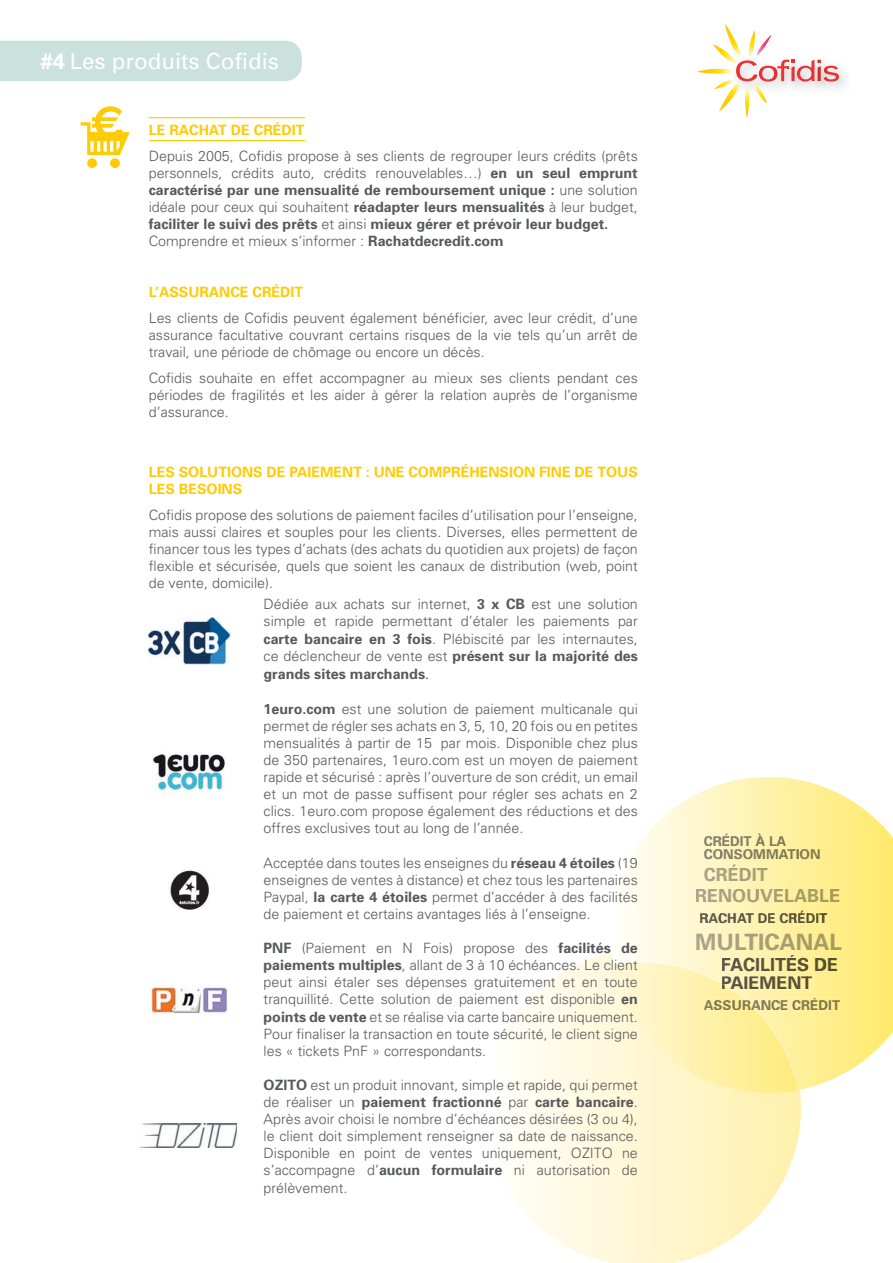
<style>
.page{position:relative;width:893px;height:1263px;background:#fff}
.page>*{position:absolute;margin:0;border:0;box-sizing:border-box;transform-origin:0 0}
.t1{font:700 22.5px "Univers";color:#aba58c}
.t2{font:22.35px "Univers";color:#fff}
.t3{font:700 18px/18px "Univers";color:#5b5745}
.t4{font:700 18px/21.6px "Univers";color:#aaa489}
.t5{font:300 14.25px/17.1px "Univers";color:#58595b;text-align:justify}
.t6{font:700 14.25px/17.1px "Univers";color:#ffcb04}
.t7{font:700 13.5px/13.5px "Univers";color:#85816c}
.t8{font:700 13.5px "Univers";color:#7f784a}
.t9{font:700 13.5px "Univers";color:#585338}
.s1{font-weight:700}
.s2{font-size:15px;color:#231f20}
.s3{color:#858069}
.s4{color:#847f66}
.s5{color:#847f64}
.s6{color:#847e61}
.s7{color:#827d5d}
.s8{color:#817b58}
.s9{color:#807a56}
.s10{color:#837e60}
.s11{color:#837d5e}
.s12{color:#807a52}
.s13{color:#807950}
.s14{color:#80794f}
.s15{color:#a9a384}
.s16{color:#a8a27f}
.s17{color:#a8a27d}
.s18{color:#a7a078}
.s19{color:#a79f77}
.s20{color:#aba68e}
.s21{color:#a9a383}
.s22{color:#a8a180}
.s23{color:#a7a079}
.s24{color:#a79f73}
.s25{color:#a79f6f}
.s26{color:#a79e6c}
.s27{color:#a79d68}
.s28{color:#a69d62}
.s29{color:#a69c5e}
.s30{color:#5c584a}
.s31{color:#5b5848}
.s32{color:#5b5847}
.s33{color:#5b5744}
.s34{color:#5a5642}
.s35{color:#5a5641}
.s36{color:#59553e}
.s37{color:#5a543c}
.s38{color:#585234}
.s39{color:#575233}
.s40{color:#57512e}
.s41{color:#aaa384}
.s42{color:#a8a17c}
.s43{color:#a7a07a}
.s44{color:#a79f75}
.s45{color:#a69f71}
.s46{color:#a79e6e}
.s47{color:#a79d67}
.s48{color:#a69b5a}
.s49{color:#59553f}
.s50{color:#59553d}
.s51{color:#59543a}
.s52{color:#585338}
.s53{color:#585235}
.s54{color:#57512f}
.s55{color:#56502c}
.s56{color:#585337}
.s57{color:#817b57}
.s58{color:#817a56}
.s59{color:#807953}
.s60{color:#827c5b}
.s61{color:#817a55}
.s62{color:#807a51}
.s63{color:#7f794e}
.s64{color:#7f7747}
</style>
<div class="page">
<svg style="left:512px;top:953px;width:289px;height:310px"></svg>
<svg style="left:610px;top:777px;width:283px;height:313px"></svg>
<img style="left:613px;top:963px;width:185px;height:130px">
<div style="left:0;top:41px;width:302px;height:40px;background:#cbe1db"></div>
<img style="left:769px;top:82px;width:4px;height:7px">
<img style="left:790px;top:82px;width:3px;height:5px">
<svg style="left:736px;top:58px;width:103px;height:24px"></svg>
<img style="left:757px;top:35px;width:15px;height:21px">
<img style="left:744px;top:87px;width:5px;height:31px">
<img style="left:714px;top:80px;width:18px;height:9px">
<img style="left:713px;top:44px;width:23px;height:19px">
<img style="left:697px;top:69px;width:35px;height:5px">
<img style="left:754px;top:84px;width:13px;height:20px">
<img style="left:749px;top:31px;width:6px;height:26px">
<img style="left:725px;top:24px;width:16px;height:32px">
<img style="left:719px;top:83px;width:21px;height:29px">
<div style="left:704px;top:833px;width:48px;height:13px;background:#fff4c0"></div>
<svg style="left:756px;top:833px;width:9px;height:13px"></svg>
<div style="left:765px;top:836px;width:21px;height:10px;background:#fff2a9"></div>
<svg style="left:704px;top:849px;width:116px;height:10px"></svg>
<div style="left:704px;top:864px;width:63px;height:17px;background:linear-gradient(to right,#fff6cc,#fff2ad)"></div>
<svg style="left:696px;top:889px;width:143px;height:14px;background:#fff1ac"></svg>
<svg style="left:700px;top:911px;width:127px;height:12px;background:#fff2ae"></svg>
<div style="left:696px;top:933px;width:145px;height:17px;background:linear-gradient(to right,#fff7d0,#ffed87)"></div>
<div style="left:722px;top:955px;width:116px;height:17px;background:linear-gradient(to right,#fff5c3,#ffed89)"></div>
<svg style="left:722px;top:976px;width:90px;height:13px"></svg>
<svg style="left:756px;top:998px;width:84px;height:12px"></svg>
<img style="left:704px;top:998px;width:52px;height:12px">
<hr style="left:149px;top:117px;width:156px;height:1px;background:#ffcb04">
<hr style="left:149px;top:140px;width:156px;height:1px;background:#ffcb04">
<div style="left:87px;top:158px;width:10px;height:10px;background:#ffcb04;border-radius:50%"></div>
<div style="left:110px;top:158px;width:10px;height:10px;background:#ffcb04;border-radius:50%"></div>
<svg style="left:81px;top:106px;width:49px;height:49px"></svg>
<img style="left:149px;top:617px;width:82px;height:47px">
<img style="left:153px;top:754px;width:72px;height:38px">
<img style="left:170px;top:869px;width:39px;height:41px">
<img style="left:148px;top:985px;width:80px;height:30px">
<img style="left:141px;top:1124px;width:96px;height:23px">
<h2 class="t2" style="left:40px;top:53px;width:240px"><span class="s1">#4</span> Les produits Cofidis</h2>
<p class="t6" style="left:149px;top:123px;width:157px">LE RACHAT DE CRÉDIT</p>
<p class="t5" style="left:149px;top:148px;width:490px;text-align:left">Depuis 2005, Cofidis propose à ses clients de regrouper leurs crédits (prêts personnels, crédits auto, crédits renouvelables…) <span class="s1">en un seul emprunt caractérisé par une mensualité de remboursement unique :</span> une solution idéale pour ceux qui souhaitent <span class="s1">réadapter leurs mensualités</span> à leur budget, <span class="s1">faciliter le suivi des prêts</span> et ainsi <span class="s1">mieux gérer et prévoir leur budget.<br></span>Comprendre et mieux s’informer : <span class="s1">Rachatdecredit.com</span></p>
<p class="t6" style="left:149px;top:285px;width:156px">L’ASSURANCE CRÉDIT</p>
<p class="t5" style="left:149px;top:311px;width:490px">Les clients de Cofidis peuvent également bénéficier, avec leur crédit, d’une assurance facultative couvrant certains risques de la vie tels qu’un arrêt de travail, une période de chômage ou encore un décès.</p>
<p class="t5" style="left:149px;top:371px;width:490px">Cofidis souhaite en effet accompagner au mieux ses clients pendant ces périodes de fragilités et les aider à gérer la relation auprès de l’organisme d’assurance.</p>
<p class="t6" style="left:149px;top:465px;width:490px">LES SOLUTIONS DE PAIEMENT : UNE COMPRÉHENSION FINE DE TOUS<br>LES BESOINS</p>
<p class="t5" style="left:149px;top:507px;width:490px">Cofidis propose des solutions de paiement faciles d’utilisation pour l’enseigne, mais aussi claires et souples pour les clients. Diverses, elles permettent de financer tous les types d’achats (des achats du quotidien aux projets) de façon flexible et sécurisée, quels que soient les canaux de distribution (web, point de vente, domicile).</p>
<p class="t5" style="left:264px;top:597px;width:376px">Dédiée aux achats sur internet, <span class="s1">3 x CB</span> est une solution simple et rapide permettant d’étaler les paiements par <span class="s1">carte bancaire en 3 fois</span>. Plébiscité par les internautes, ce déclencheur de vente est <span class="s1">présent sur la majorité des grands sites marchands</span><span class="s2">.</span></p>
<p class="t5" style="left:264px;top:701px;width:376px"><span class="s1">1euro.com</span> est une solution de paiement multicanale qui permet de régler ses achats en 3, 5, 10, 20 fois ou en petites mensualités à partir de 15 par mois. Disponible chez plus de 350 partenaires, 1euro.com est un moyen de paiement rapide et sécurisé : après l’ouverture de son crédit, un email et un mot de passe suffisent pour régler ses achats en 2 clics. 1euro.com propose également des réductions et des offres exclusives tout au long de l’année.</p>
<p class="t5" style="left:264px;top:855px;width:376px">Acceptée dans toutes les enseignes du <span class="s1">réseau 4 étoiles</span> (19 enseignes de ventes à distance) et chez tous les partenaires Paypal, <span class="s1">la carte 4 étoiles</span> permet d’accéder à des facilités de paiement et certains avantages liés à l’enseigne.</p>
<p class="t5" style="left:264px;top:941px;width:376px"><span class="s1">PNF</span> (Paiement en N Fois) propose des <span class="s1">facilités de paiements multiples</span>, allant de 3 à 10 échéances. Le client peut ainsi étaler ses dépenses gratuitement et en toute tranquillité. Cette solution de paiement est disponible <span class="s1">en points de vente</span> et se réalise via carte bancaire uniquement.<br>Pour finaliser la transaction en toute sécurité, le client signe les « tickets PnF » correspondants.</p>
<p class="t5" style="left:264px;top:1078px;width:376px"><span class="s1">OZITO</span> est un produit innovant, simple et rapide, qui permet de réaliser un <span class="s1">paiement fractionné</span> par <span class="s1">carte bancaire</span>.<br>Après avoir choisi le nombre d’échéances désirées (3 ou 4), le client doit simplement renseigner sa date de naissance.<br>Disponible en point de ventes uniquement, OZITO ne s’accompagne d’<span class="s1">aucun formulaire</span> ni autorisation de prélèvement.</p>
<p class="t7" style="left:704px;top:835px;width:118px">C<span class="s3">R</span><span class="s4">É</span><span class="s5">D</span><span class="s6">IT</span> <span class="s7">À</span> <span class="s8">L</span><span class="s9">A<br></span>C<span class="s3">O</span><span class="s4">N</span><span class="s5">S</span><span class="s10">O</span><span class="s11">M</span><span class="s8">M</span><span class="s9">A</span><span class="s12">T</span><span class="s13">I</span><span class="s14">ON</span></p>
<p class="t4" style="left:695px;top:865px;width:147px;text-indent:8px">C<span class="s15">R</span><span class="s16">É</span><span class="s17">D</span><span class="s18">I</span><span class="s19">T<br></span><span class="s20">R</span>E<span class="s21">N</span><span class="s22">O</span><span class="s23">U</span><span class="s24">V</span><span class="s25">E</span><span class="s26">L</span><span class="s27">A</span><span class="s28">B</span><span class="s29">LE</span></p>
<p class="t9" style="left:699px;top:913px;width:130px"><span class="s30">R</span><span class="s31">A</span><span class="s32">C</span><span class="s33">H</span><span class="s34">A</span><span class="s35">T</span> <span class="s36">D</span><span class="s37">E</span> CR<span class="s38">É</span><span class="s39">D</span><span class="s40">IT</span></p>
<h1 class="t1" style="left:695px;top:934px;width:148px">M<span class="s41">U</span><span class="s42">L</span><span class="s43">T</span><span class="s44">I</span><span class="s45">C</span><span class="s46">A</span><span class="s47">N</span><span class="s28">A</span><span class="s48">L</span></h1>
<p class="t3" style="left:721px;top:958px;width:119px">F<span class="s33">A</span><span class="s35">C</span><span class="s49">I</span><span class="s50">L</span><span class="s37">I</span><span class="s51">T</span><span class="s52">É</span><span class="s53">S</span> <span class="s54">D</span><span class="s55">E<br></span>P<span class="s33">A</span><span class="s35">I</span><span class="s49">E</span><span class="s36">M</span><span class="s51">E</span><span class="s56">N</span><span class="s38">T</span></p>
<p class="t8" style="left:704px;top:1000px;width:138px"><span class="s57">A</span><span class="s58">S</span><span class="s59">S</span><span class="s13">U</span><span class="s10">R</span><span class="s11">A</span><span class="s60">N</span><span class="s8">C</span><span class="s61">E</span> <span class="s62">C</span><span class="s63">R</span>ÉD<span class="s64">IT</span></p>
</div>
